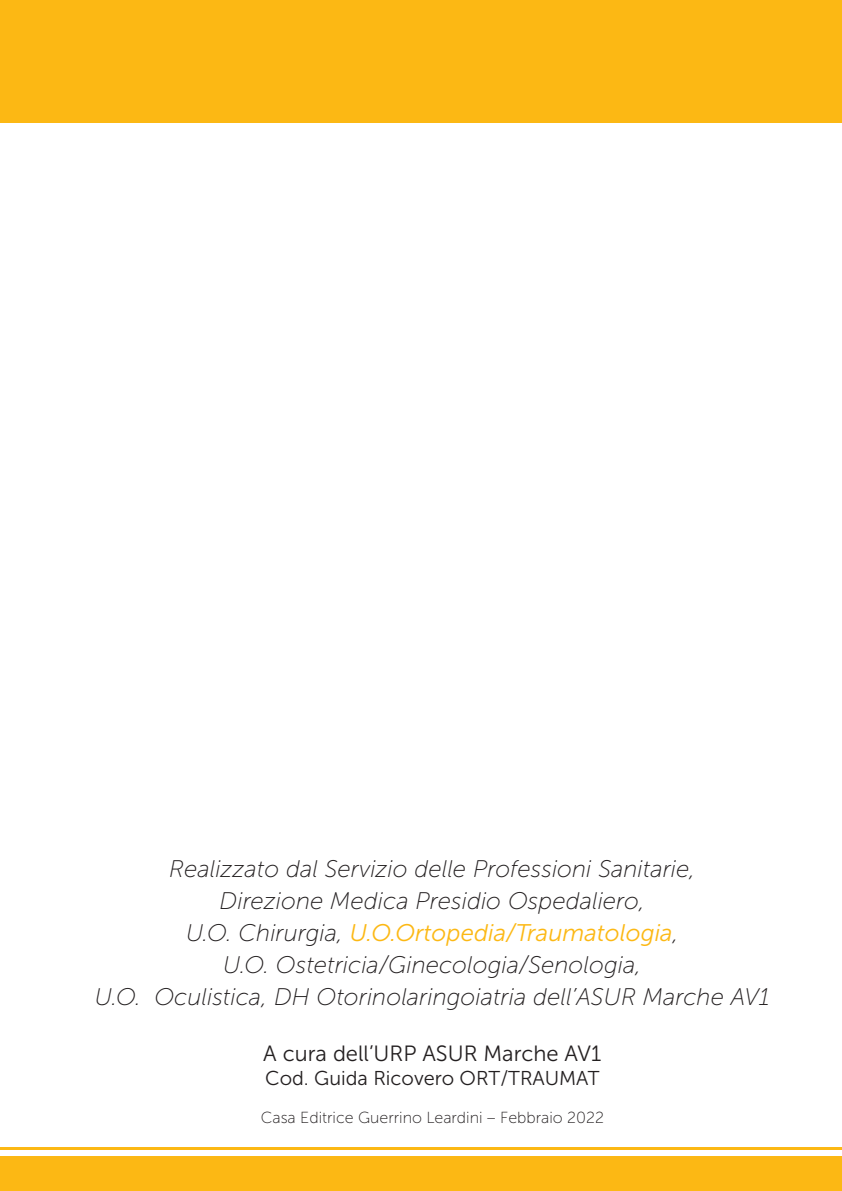
<style>
.page{position:relative;width:842px;height:1191px;background:#fff}
.page>*{position:absolute;margin:0;border:0;box-sizing:border-box;transform-origin:0 0}
.t1{font:italic 24px "Museo Sans 100";color:#231f20}
.t2{font:italic 24px "Museo Sans 300";color:#fcb814}
.t3{font:22px "Museo Sans 300";color:#231f20}
.t4{font:20px "Museo Sans 300";color:#231f20}
.t5{font:16px "Museo Sans 100";color:#231f20}
.s1{font-family:"Museo Sans 100";color:#231f20}
</style>
<div class="page">
<div style="left:0;top:1156px;width:841px;height:35px;background:#fcb814"></div>
<hr style="left:0;top:1147px;width:841px;height:3px;background:#fcb814">
<div style="left:0;top:0;width:841px;height:123px;background:#fcb814"></div>
<p class="t1" style="left:169px;top:856px;width:528px">Realizzato dal Servizio delle Professioni Sanitarie,</p>
<p class="t1" style="left:220px;top:888px;width:427px">Direzione Medica Presidio Ospedaliero,</p>
<p class="t2" style="left:186px;top:920px;width:494px"><span class="s1">U.O. Chirurgia,</span> U.O.Ortopedia/Traumatologia<span class="s1">,</span></p>
<p class="t1" style="left:223px;top:952px;width:420px">U.O. Ostetricia/Ginecologia/Senologia,</p>
<p class="t1" style="left:95px;top:984px;width:676px">U.O. Oculistica, DH Otorinolaringoiatria dell’ASUR Marche AV1</p>
<p class="t3" style="left:263px;top:1041px;width:339px">A cura dell’URP ASUR Marche AV1</p>
<p class="t4" style="left:265px;top:1066px;width:336px">Cod. Guida Ricovero ORT/TRAUMAT</p>
<p class="t5" style="left:261px;top:1109px;width:345px">Casa Editrice Guerrino Leardini – Febbraio 2022</p>
</div>
